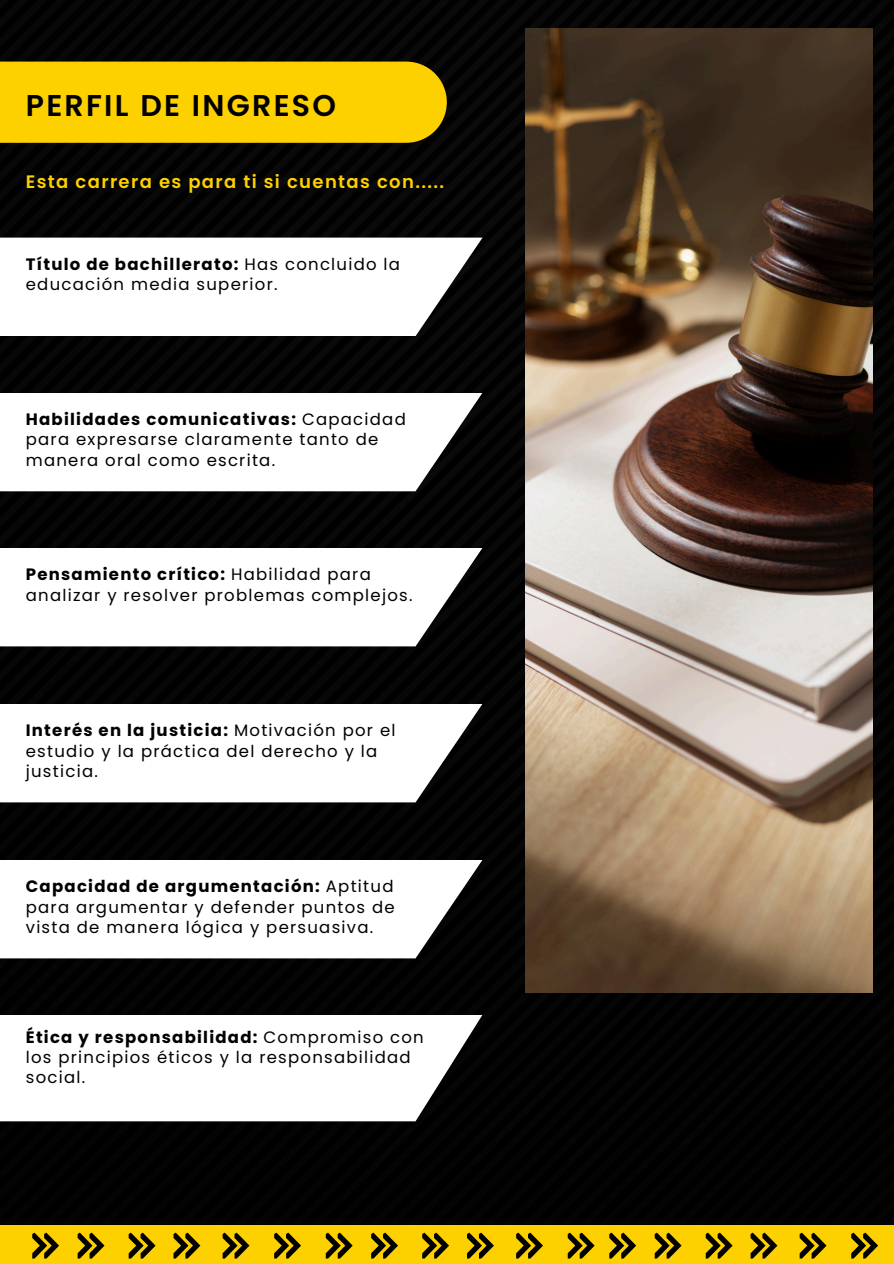
<style>
.page{position:relative;width:894px;height:1264px;background:#fff}
.page>*{position:absolute;margin:0;border:0;box-sizing:border-box;transform-origin:0 0}
.t1{font:600 30px "Poppins";letter-spacing:.075em;color:#000}
.t2{font:600 18px "Poppins";letter-spacing:.075em;color:#fdd000}
.t3{font:16.5px/20.2px "Poppins";letter-spacing:.075em;color:#000}
.s1{font-weight:700}
</style>
<div class="page">
<div style="left:0;top:0;width:893px;height:1263px;background:#000"></div>
<div style="left:0;top:62px;width:446px;height:81px;background:#fdd000"></div>
<svg style="left:0;top:237px;width:482px;height:99px;background:#ececec"></svg>
<div style="left:0;top:393px;width:482px;height:98px;background:#fff"></div>
<div style="left:0;top:548px;width:482px;height:98px;background:#fff"></div>
<div style="left:0;top:704px;width:482px;height:98px;background:#fff"></div>
<div style="left:0;top:860px;width:482px;height:98px;background:#fff"></div>
<div style="left:0;top:1015px;width:482px;height:106px;background:#fff"></div>
<div style="left:0;top:1225px;width:893px;height:38px;background:#fdd000"></div>
<svg style="left:32px;top:1232px;width:27px;height:26px"></svg>
<svg style="left:326px;top:1232px;width:26px;height:26px"></svg>
<svg style="left:609px;top:1232px;width:27px;height:26px"></svg>
<svg style="left:78px;top:1232px;width:26px;height:26px"></svg>
<svg style="left:371px;top:1232px;width:27px;height:26px"></svg>
<svg style="left:654px;top:1232px;width:27px;height:26px"></svg>
<svg style="left:129px;top:1232px;width:26px;height:26px"></svg>
<svg style="left:422px;top:1232px;width:27px;height:26px"></svg>
<svg style="left:705px;top:1232px;width:27px;height:26px"></svg>
<svg style="left:173px;top:1232px;width:27px;height:26px"></svg>
<svg style="left:467px;top:1232px;width:26px;height:26px"></svg>
<svg style="left:750px;top:1232px;width:27px;height:26px"></svg>
<svg style="left:222px;top:1232px;width:27px;height:26px"></svg>
<svg style="left:516px;top:1232px;width:27px;height:26px"></svg>
<svg style="left:799px;top:1232px;width:27px;height:26px"></svg>
<svg style="left:274px;top:1232px;width:27px;height:26px"></svg>
<svg style="left:567px;top:1232px;width:27px;height:26px"></svg>
<svg style="left:851px;top:1232px;width:26px;height:26px"></svg>
<img style="left:525px;top:29px;width:347px;height:963px">
<h1 class="t1" style="left:26px;top:84px;width:312px">PERFIL DE INGRESO</h1>
<h2 class="t2" style="left:26px;top:169px;width:420px">Esta carrera es para ti si cuentas con.....</h2>
<p class="t3" style="left:26px;top:254px;width:375px"><span class="s1">Título de bachillerato:</span> Has concluido la educación media superior.</p>
<p class="t3" style="left:26px;top:409px;width:381px"><span class="s1">Habilidades comunicativas:</span> Capacidad para expresarse claramente tanto de manera oral como escrita.</p>
<p class="t3" style="left:26px;top:564px;width:388px"><span class="s1">Pensamiento crítico:</span> Habilidad para analizar y resolver problemas complejos.</p>
<p class="t3" style="left:26px;top:720px;width:371px"><span class="s1">Interés en la justicia:</span> Motivación por el estudio y la práctica del derecho y la justicia.</p>
<p class="t3" style="left:26px;top:876px;width:370px;text-align:justify"><span class="s1">Capacidad de argumentación:</span> Aptitud para argumentar y defender puntos de vista de manera lógica y persuasiva.</p>
<p class="t3" style="left:26px;top:1027px;width:399px"><span class="s1">Ética y responsabilidad:</span> Compromiso con los principios éticos y la responsabilidad social.</p>
</div>
